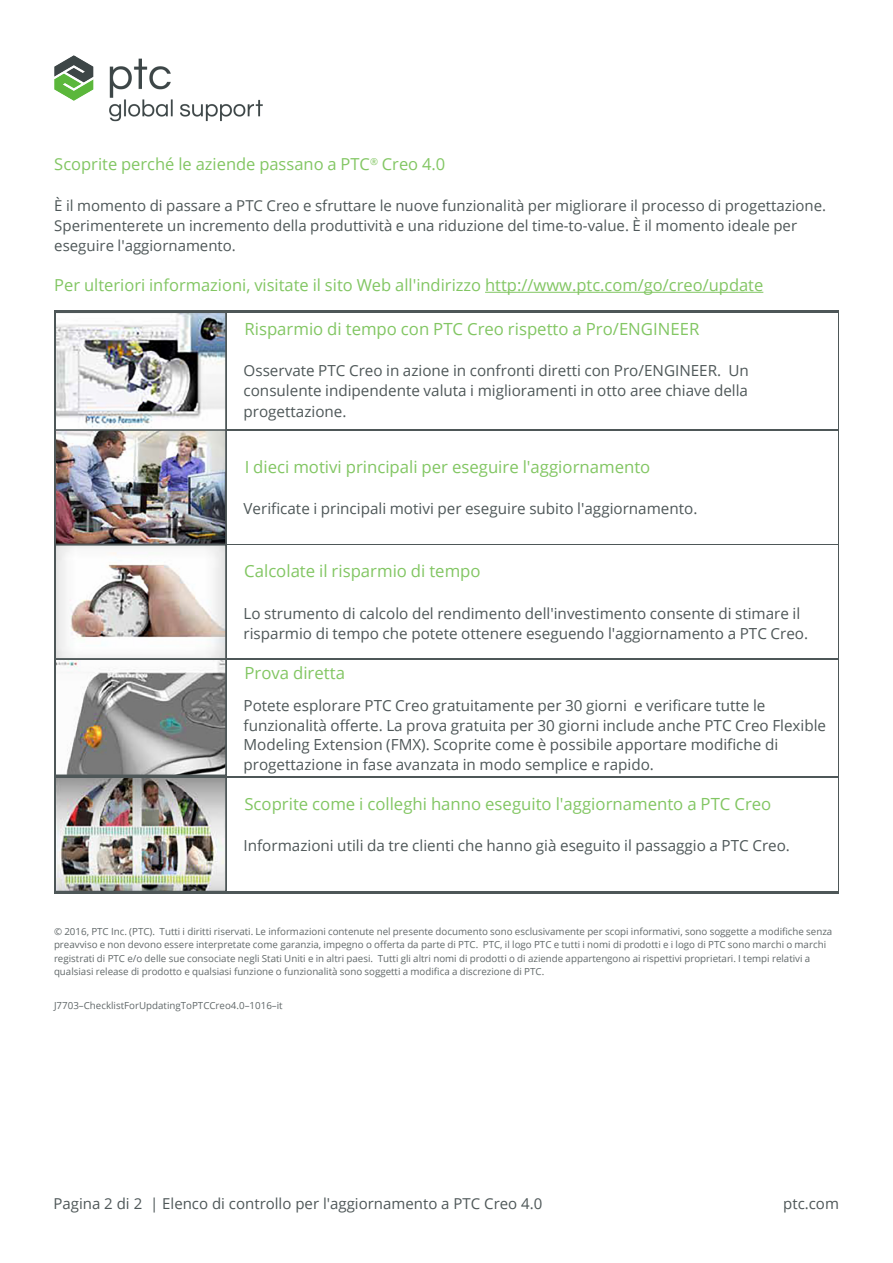
<style>
.page{position:relative;width:893px;height:1263px;background:#fff}
.page>*{position:absolute;margin:0;border:0;box-sizing:border-box;transform-origin:0 0}
._3__Text_Subhead_1{font:16.8px "Open Sans";color:#82c663}
._3__Text_Subhead_1-2{font:16.5px "Open Sans";color:#82c663}
._4__Text_Body{font:15.3px/20.5px "Open Sans";color:#4e5758}
._4__Text_Body-2{font:15px/20.2px "Open Sans";color:#4e5758}
._10__Legal{font:9.75px/13.5px "Open Sans";color:#616869}
</style>
<div class="page">
<img style="left:54px;top:55px;width:209px;height:67px">
<hr style="left:485px;top:292px;width:278px;height:1px;background:#82c663">
<div style="left:54px;top:310px;width:785px;height:584px;background:#4e5758"></div>
<div style="left:227px;top:313px;width:610px;height:116px;background:#fff"></div>
<img style="left:57px;top:314px;width:167px;height:115px">
<div style="left:54px;top:311px;width:173px;height:145px;border:2px solid #4e5758"></div>
<div style="left:227px;top:545px;width:610px;height:113px;background:#fff"></div>
<img style="left:57px;top:432px;width:167px;height:225px">
<div style="left:54px;top:544px;width:173px;height:116px;border:2px solid #4e5758"></div>
<div style="left:227px;top:431px;width:610px;height:112px;background:#fff"></div>
<div style="left:54px;top:429px;width:173px;height:116px;border:2px solid #4e5758"></div>
<div style="left:227px;top:660px;width:610px;height:116px;background:#fff"></div>
<img style="left:57px;top:661px;width:167px;height:112px">
<div style="left:54px;top:658px;width:173px;height:118px;border:2px solid #4e5758"></div>
<div style="left:227px;top:778px;width:610px;height:113px;background:#fff"></div>
<img style="left:57px;top:779px;width:167px;height:110px">
<div style="left:54px;top:776px;width:173px;height:116px;border:2px solid #4e5758"></div>
<p class="_3__Text_Subhead_1-2" style="left:54px;top:153px;width:393px">Scoprite perché le aziende passano a PTC<sup>®</sup> Creo 4.0</p>
<p class="_4__Text_Body-2" style="left:54px;top:195px;width:773px">È il momento di passare a PTC Creo e sfruttare le nuove funzionalità per migliorare il processo di progettazione.<br>Sperimenterete un incremento della produttività e una riduzione del time-to-value. È il momento ideale per eseguire l'aggiornamento.</p>
<p class="_3__Text_Subhead_1-2" style="left:54px;top:274px;width:710px">Per ulteriori informazioni, visitate il sito Web all'indirizzo http://www.ptc.com/go/creo/update</p>
<p class="_3__Text_Subhead_1" style="left:244px;top:317px;width:456px">Risparmio di tempo con PTC Creo rispetto a Pro/ENGINEER</p>
<p class="_4__Text_Body" style="left:244px;top:360px;width:507px;text-align:justify">Osservate PTC Creo in azione in confronti diretti con Pro/ENGINEER. Un consulente indipendente valuta i miglioramenti in otto aree chiave della progettazione.</p>
<p class="_3__Text_Subhead_1" style="left:245px;top:455px;width:407px">I dieci motivi principali per eseguire l'aggiornamento</p>
<p class="_4__Text_Body" style="left:244px;top:498px;width:455px">Verificate i principali motivi per eseguire subito l'aggiornamento.</p>
<p class="_3__Text_Subhead_1" style="left:244px;top:560px;width:238px">Calcolate il risparmio di tempo</p>
<p class="_4__Text_Body" style="left:244px;top:602px;width:566px">Lo strumento di calcolo del rendimento dell'investimento consente di stimare il risparmio di tempo che potete ottenere eseguendo l'aggiornamento a PTC Creo.</p>
<p class="_3__Text_Subhead_1" style="left:244px;top:661px;width:102px">Prova diretta</p>
<p class="_4__Text_Body" style="left:244px;top:696px;width:584px;line-height:19.5px">Potete esplorare PTC Creo gratuitamente per 30 giorni e verificare tutte le funzionalità offerte. La prova gratuita per 30 giorni include anche PTC Creo Flexible Modeling Extension (FMX). Scoprite come è possibile apportare modifiche di progettazione in fase avanzata in modo semplice e rapido.</p>
<p class="_3__Text_Subhead_1" style="left:244px;top:792px;width:528px">Scoprite come i colleghi hanno eseguito l'aggiornamento a PTC Creo</p>
<p class="_4__Text_Body" style="left:244px;top:835px;width:548px">Informazioni utili da tre clienti che hanno già eseguito il passaggio a PTC Creo.</p>
<p class="_10__Legal" style="left:54px;top:924px;width:780px">© 2016, PTC Inc. (PTC). Tutti i diritti riservati. Le informazioni contenute nel presente documento sono esclusivamente per scopi informativi, sono soggette a modifiche senza preavviso e non devono essere interpretate come garanzia, impegno o offerta da parte di PTC. PTC, il logo PTC e tutti i nomi di prodotti e i logo di PTC sono marchi o marchi registrati di PTC e/o delle sue consociate negli Stati Uniti e in altri paesi. Tutti gli altri nomi di prodotti o di aziende appartengono ai rispettivi proprietari. I tempi relativi a qualsiasi release di prodotto e qualsiasi funzione o funzionalità sono soggetti a modifica a discrezione di PTC.</p>
<p class="_10__Legal" style="left:54px;top:999px;width:230px">J7703–ChecklistForUpdatingToPTCCreo4.0–1016–it</p>
<p class="_4__Text_Body-2" style="left:53px;top:1193px;width:490px">Pagina 2 di 2 | Elenco di controllo per l'aggiornamento a PTC Creo 4.0</p>
<p class="_4__Text_Body-2" style="left:783px;top:1193px;width:57px">ptc.com</p>
</div>
